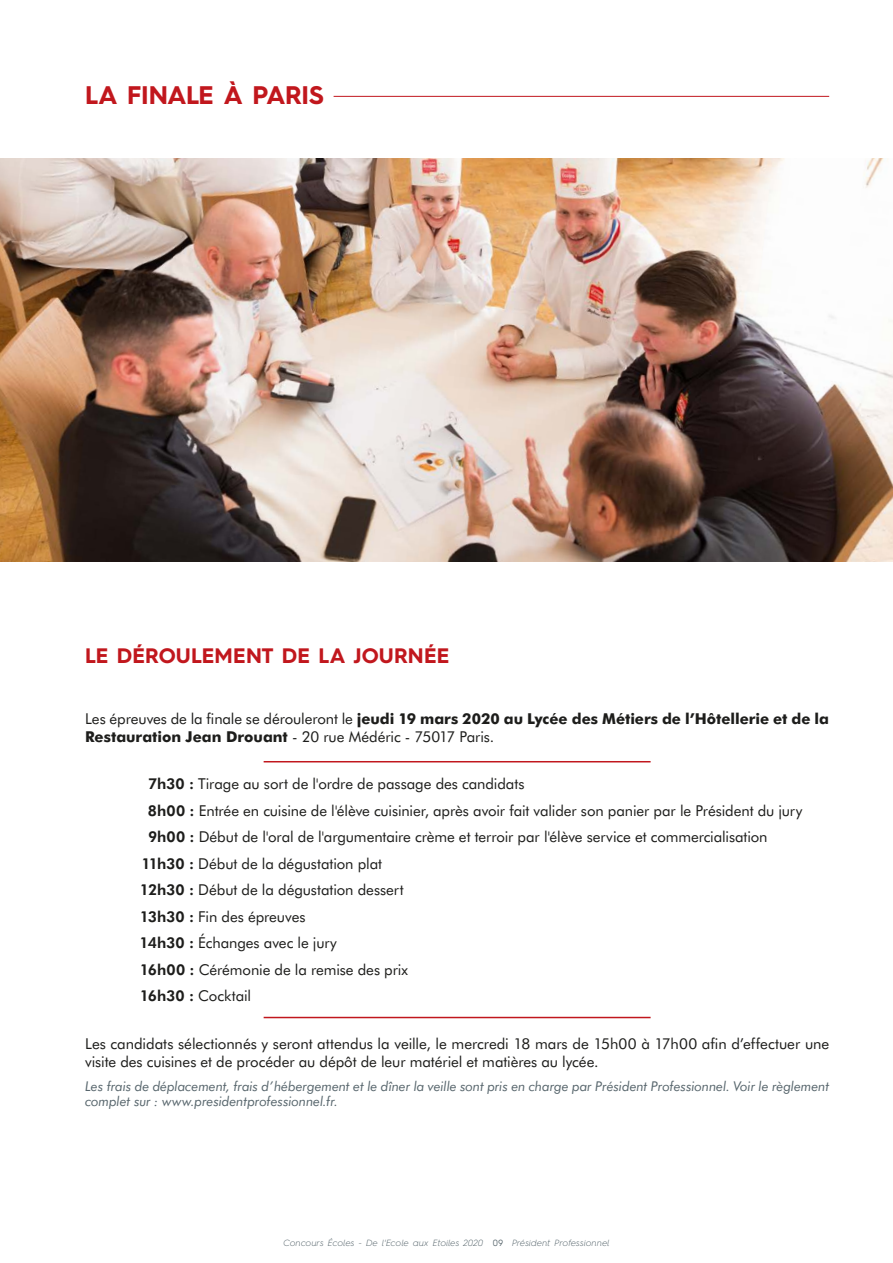
<style>
.page{position:relative;width:893px;height:1263px;background:#fff}
.page>*{position:absolute;margin:0;border:0;box-sizing:border-box;transform-origin:0 0}
.t1{font:700 25.5px "Hurme Geometric Sans 4";letter-spacing:-.015em;color:#c1171d}
.t2{font:700 21px "Hurme Geometric Sans 4";letter-spacing:.01em;color:#c1171d}
.t3{font:15px/18px "Futura BT";letter-spacing:-.005em;color:#1d1d1b}
.t4{font:700 15px/18px "Futura BT";letter-spacing:-.005em;color:#1d1d1b}
.t5{font:italic 13.5px/15px "Futura BT";letter-spacing:-.01em;color:#58666d}
.t6{font:italic 300 9px "Hurme Geometric Sans 4";letter-spacing:.025em;color:#58666d}
.s1{font-weight:400}
.s2{font-weight:800}
.s3{font-weight:400;font-style:normal}
</style>
<div class="page">
<hr style="left:334px;top:96px;width:495px;height:1px;background:#c1171d">
<hr style="left:264px;top:761px;width:387px;height:1px;background:#c1171d">
<hr style="left:264px;top:1017px;width:387px;height:1px;background:#c1171d">
<img style="left:0;top:158px;width:893px;height:403px">
<h1 class="t1" style="left:85px;top:77px;width:240px">LA FINALE À PARIS</h1>
<h2 class="t2" style="left:85px;top:641px;width:366px">LE DÉROULEMENT DE LA JOURNÉE</h2>
<p class="t4" style="left:85px;top:709px;width:746px"><span class="s1">Les épreuves de la finale se dérouleront le</span> jeudi 19 mars 2020 au Lycée des Métiers de l’Hôtellerie et de la<br>Restauration Jean Drouant <span class="s1">- 20 rue Médéric - 75017 Paris.</span></p>
<p class="t3" style="left:148px;top:775px;width:378px"><span class="s2">7h30 :</span> Tirage au sort de l'ordre de passage des candidats</p>
<p class="t3" style="left:148px;top:801px;width:656px"><span class="s2">8h00 :</span> Entrée en cuisine de l'élève cuisinier, après avoir fait valider son panier par le Président du jury</p>
<p class="t3" style="left:148px;top:828px;width:621px"><span class="s2">9h00 :</span> Début de l'oral de l'argumentaire crème et terroir par l'élève service et commercialisation</p>
<p class="t3" style="left:141px;top:854px;width:242px"><span class="s2">11h30 :</span> Début de la dégustation plat</p>
<p class="t3" style="left:140px;top:881px;width:265px"><span class="s2">12h30 :</span> Début de la dégustation dessert</p>
<p class="t3" style="left:140px;top:907px;width:167px"><span class="s2">13h30 :</span> Fin des épreuves</p>
<p class="t3" style="left:140px;top:934px;width:199px"><span class="s2">14h30 :</span> Échanges avec le jury</p>
<p class="t3" style="left:140px;top:960px;width:270px"><span class="s2">16h00 :</span> Cérémonie de la remise des prix</p>
<p class="t3" style="left:140px;top:987px;width:113px"><span class="s2">16h30 :</span> Cocktail</p>
<p class="t3" style="left:85px;top:1035px;width:746px">Les candidats sélectionnés y seront attendus la veille, le mercredi 18 mars de 15h00 à 17h00 afin d’effectuer une visite des cuisines et de procéder au dépôt de leur matériel et matières au lycée.</p>
<p class="t5" style="left:85px;top:1078px;width:746px">Les frais de déplacement, frais d’hébergement et le dîner la veille sont pris en charge par Président Professionnel. Voir le règlement complet sur : www.presidentprofessionnel.fr.</p>
<p class="t6" style="left:283px;top:1237px;width:328px">Concours Écoles - De l'Ecole aux Etoiles 2020 <span class="s3">09</span> Président Professionnel</p>
</div>
